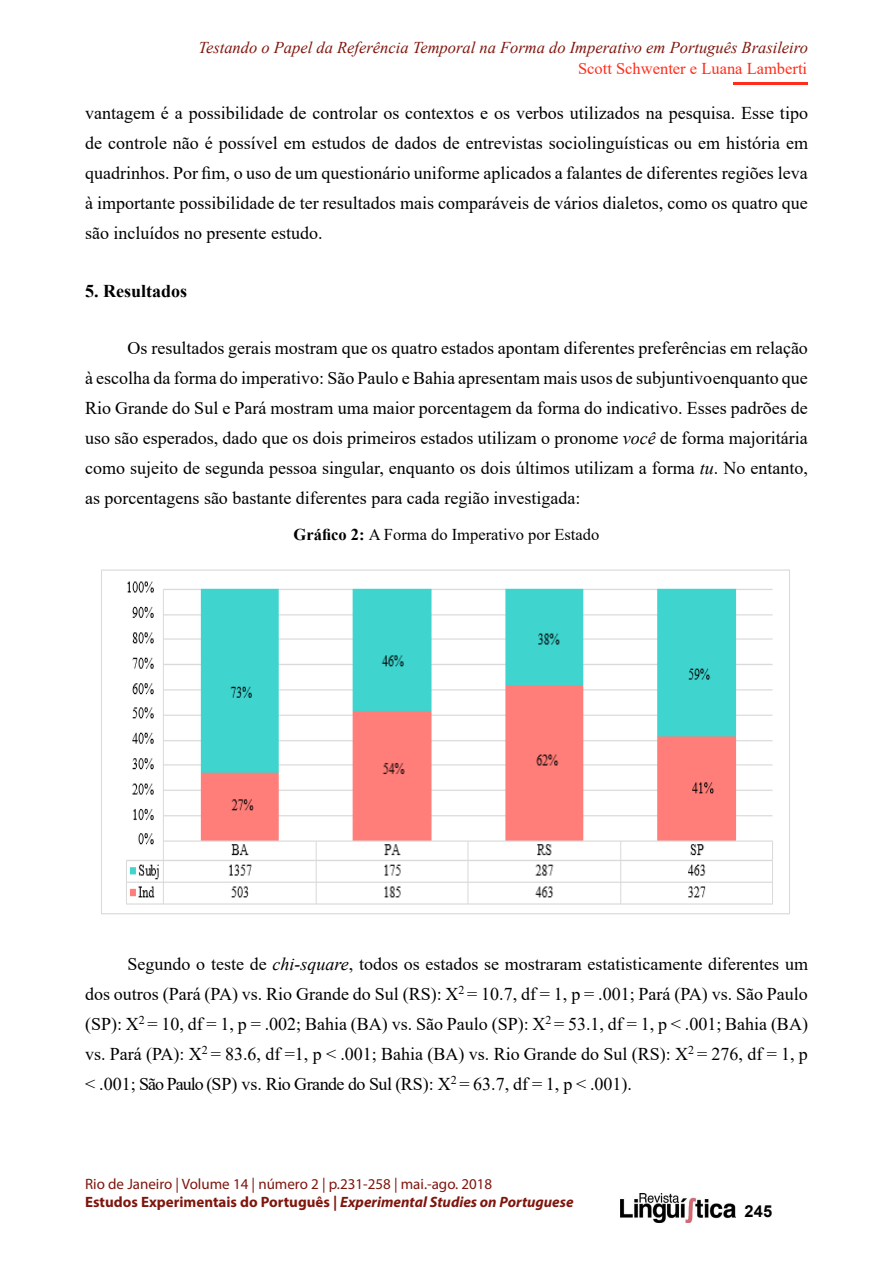
<style>
.page{position:relative;width:893px;height:1263px;background:#fff}
.page>*{position:absolute;margin:0;border:0;box-sizing:border-box;transform-origin:0 0}
.t1{font:18px/30px "Times New Roman";color:#000;text-align:justify}
.t2{font:700 18px "Times New Roman";color:#000}
.t3{font:italic 16.5px "Times New Roman";color:#7f160d}
.t4{font:16.5px "Times New Roman";color:#000}
.t5{font:16.5px "Times New Roman";color:#ff2d1b}
.t6{font:700 16.5px "Arial";color:#000}
.t7{font:15px/18px "Myriad Pro";color:#7f160d}
.s1{font-style:italic}
.s2{font-weight:700}
.s3{font-weight:700;font-style:italic}
</style>
<div class="page">
<img style="left:621px;top:1194px;width:115px;height:28px">
<hr style="left:733px;top:82px;width:75px;height:3px;background:#ff2d1b">
<img style="left:101px;top:569px;width:689px;height:346px">
<p class="t3" style="left:198px;top:36px;width:611px">Testando o Papel da Referência Temporal na Forma do Imperativo em Português Brasileiro</p>
<p class="t5" style="left:578px;top:57px;width:231px">Scott Schwenter e Luana Lamberti</p>
<p class="t1" style="left:85px;top:97px;width:724px">vantagem é a possibilidade de controlar os contextos e os verbos utilizados na pesquisa. Esse tipo de controle não é possível em estudos de dados de entrevistas sociolinguísticas ou em história em quadrinhos. Por fim, o uso de um questionário uniforme aplicados a falantes de diferentes regiões leva à importante possibilidade de ter resultados mais comparáveis de vários dialetos, como os quatro que são incluídos no presente estudo.</p>
<p class="t2" style="left:85px;top:278px;width:104px">5. Resultados</p>
<p class="t1" style="left:85px;top:333px;width:724px;text-indent:43px">Os resultados gerais mostram que os quatro estados apontam diferentes preferências em relação à escolha da forma do imperativo: São Paulo e Bahia apresentam mais usos de subjuntivo enquanto que Rio Grande do Sul e Pará mostram uma maior porcentagem da forma do indicativo. Esses padrões de uso são esperados, dado que os dois primeiros estados utilizam o pronome <span class="s1">você</span> de forma majoritária como sujeito de segunda pessoa singular, enquanto os dois últimos utilizam a forma <span class="s1">tu</span>. No entanto, as porcentagens são bastante diferentes para cada região investigada:</p>
<p class="t4" style="left:294px;top:523px;width:307px"><span class="s2">Gráfico 2:</span> A Forma do Imperativo por Estado</p>
<p class="t1" style="left:85px;top:948px;width:724px;text-indent:43px">Segundo o teste de <span class="s1">chi-square</span>, todos os estados se mostraram estatisticamente diferentes um dos outros (Pará (PA) vs. Rio Grande do Sul (RS): X<sup>2</sup> = 10.7, df = 1, p = .001; Pará (PA) vs. São Paulo (SP): X<sup>2</sup> = 10, df = 1, p = .002; Bahia (BA) vs. São Paulo (SP): X<sup>2</sup> = 53.1, df = 1, p &lt; .001; Bahia (BA) vs. Pará (PA): X<sup>2</sup> = 83.6, df =1, p &lt; .001; Bahia (BA) vs. Rio Grande do Sul (RS): X<sup>2</sup> = 276, df = 1, p &lt; .001; São Paulo (SP) vs. Rio Grande do Sul (RS): X<sup>2</sup> = 63.7, df = 1, p &lt; .001).</p>
<p class="t7" style="left:85px;top:1175px;width:490px">Rio de Janeiro | Volume 14 | número 2 | p.231-258 | mai.-ago. 2018<br><span class="s2">Estudos Experimentais do Português |</span> <span class="s3">Experimental Studies on Portuguese</span></p>
<p class="t6" style="left:745px;top:1199px;width:29px">245</p>
</div>
